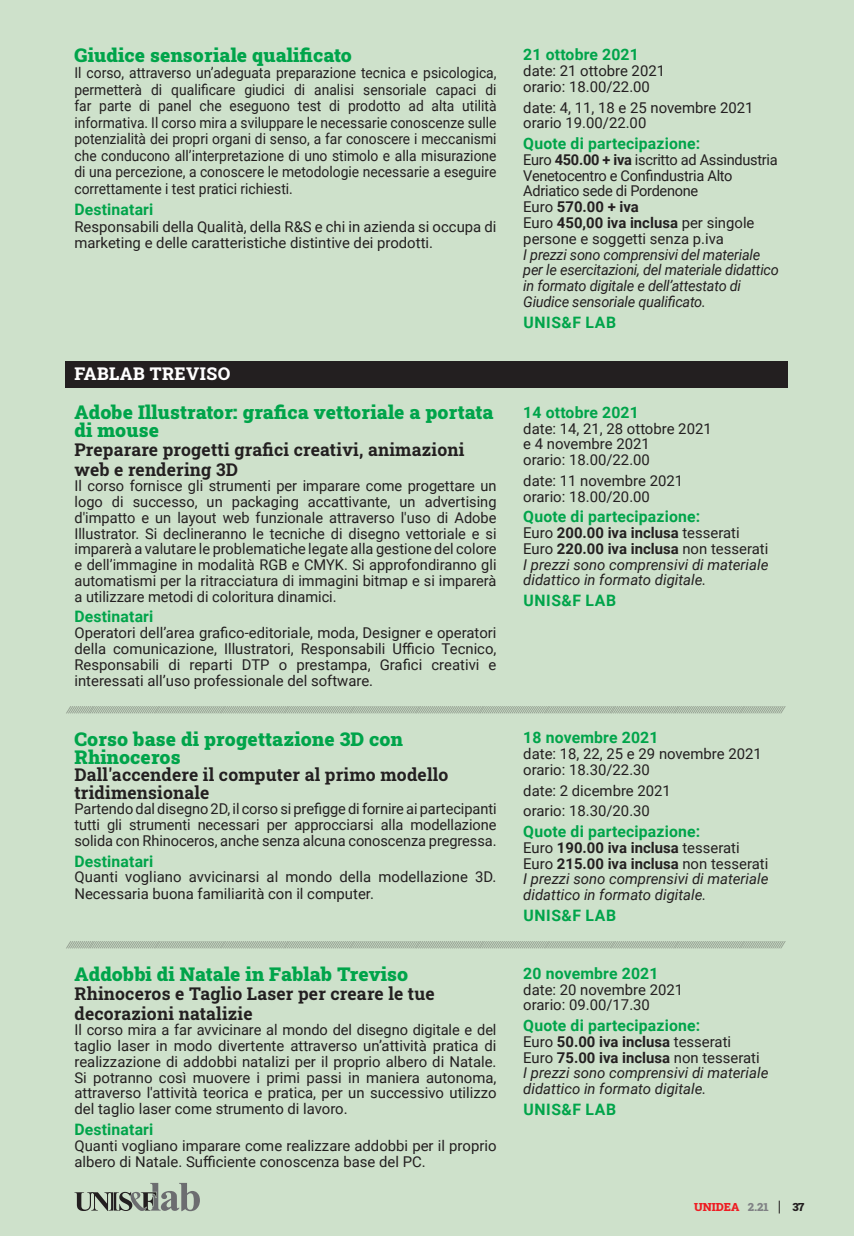
<style>
.page{position:relative;width:854px;height:1236px;background:#fff}
.page>*{position:absolute;margin:0;border:0;box-sizing:border-box;transform-origin:0 0}
.t1{font:900 19.25px/17.5px "Roboto Slab";letter-spacing:.01em;color:#00a44a}
.t2{font:700 17.5px/19.2px "Roboto Slab";letter-spacing:.01em;color:#231f20}
.t3{font:800 17.5px "Roboto Slab";letter-spacing:.025em;color:#fff}
.t4{font:700 15.75px "Roboto";letter-spacing:.01em;color:#00a44a}
.t5{font:14.88px/15.8px "Roboto";color:#231f20}
.t6{font:italic 14.88px/15.8px "Roboto";color:#231f20}
.t7{font:14.88px/16.4px "Roboto";color:#231f20;text-align:justify;scale:.93 1}
.t8{font:14.88px/15.8px "Roboto";letter-spacing:-.02em;color:#231f20}
.t9{font:900 11.38px "Roboto Slab";color:#ee1d23}
.t10{font:900 11.38px "Roboto Slab";color:#231f20}
.t11{font:100 9.62px "Lato";color:#231f20;scale:1.46 1}
.s1{font-weight:700}
.s2{font-style:normal}
.s3{font-weight:700;font-style:normal}
.s4{color:#808285}
</style>
<div class="page">
<div style="left:0;top:0;width:853px;height:1235px;background:#cee1cb"></div>
<svg style="left:778px;top:1200px;width:1px;height:13px"></svg>
<div style="left:66px;top:361px;width:722px;height:26px;background:#231f20"></div>
<svg style="left:74px;top:1182px;width:126px;height:28px"></svg>
<p class="t1" style="left:74px;top:46px;width:279px">Giudice sensoriale qualificato</p>
<p class="t7" style="left:74px;top:64px;width:455px">Il corso, attraverso un’adeguata preparazione tecnica e psicologica, permetterà di qualificare giudici di analisi sensoriale capaci di far parte di panel che eseguono test di prodotto ad alta utilità informativa. Il corso mira a sviluppare le necessarie conoscenze sulle potenzialità dei propri organi di senso, a far conoscere i meccanismi che conducono all’interpretazione di uno stimolo e alla misurazione di una percezione, a conoscere le metodologie necessarie a eseguire correttamente i test pratici richiesti.</p>
<p class="t4" style="left:74px;top:198px;width:80px">Destinatari</p>
<p class="t5" style="left:74px;top:217px;width:423px;line-height:16.4px">Responsabili della Qualità, della R&amp;S e chi in azienda si occupa di marketing e delle caratteristiche distintive dei prodotti.</p>
<p class="t3" style="left:74px;top:362px;width:157px">FABLAB TREVISO</p>
<p class="t1" style="left:74px;top:403px;width:420px">Adobe Illustrator: grafica vettoriale a portata di mouse</p>
<p class="t2" style="left:74px;top:440px;width:391px">Preparare progetti grafici creativi, animazioni web e rendering 3D</p>
<p class="t5" style="left:74px;top:477px;width:423px;text-align:justify">Il corso fornisce gli strumenti per imparare come progettare un logo di successo, un packaging accattivante, un advertising d'impatto e un layout web funzionale attraverso l'uso di Adobe Illustrator. Si declineranno le tecniche di disegno vettoriale e si imparerà a valutare le problematiche legate alla gestione del colore e dell’immagine in modalità RGB e CMYK. Si approfondiranno gli automatismi per la ritracciatura di immagini bitmap e si imparerà a utilizzare metodi di coloritura dinamici.</p>
<p class="t4" style="left:74px;top:605px;width:80px">Destinatari</p>
<p class="t5" style="left:74px;top:624px;width:423px;text-align:justify">Operatori dell’area grafico-editoriale, moda, Designer e operatori della comunicazione, Illustratori, Responsabili Ufficio Tecnico, Responsabili di reparti DTP o prestampa, Grafici creativi e interessati all’uso professionale del software.</p>
<p class="t4" style="left:523px;top:44px;width:117px">21 ottobre 2021</p>
<p class="t5" style="left:523px;top:62px;width:143px">date: 21 ottobre 2021 orario: 18.00/22.00</p>
<p class="t5" style="left:523px;top:99px;width:231px">date: 4, 11, 18 e 25 novembre 2021 orario 19.00/22.00</p>
<p class="t4" style="left:523px;top:132px;width:178px">Quote di partecipazione:</p>
<p class="t8" style="left:523px;top:151px;width:256px">Euro <span class="s1">450.00 + iva</span> iscritto ad Assindustria<br>Venetocentro e Confindustria Alto<br>Adriatico sede di Pordenone<br>Euro <span class="s1">570.00 + iva<br></span>Euro <span class="s1">450,00 iva inclusa</span> per singole persone e soggetti senza p.iva</p>
<p class="t6" style="left:523px;top:246px;width:257px">I prezzi sono comprensivi del materiale per le esercitazioni, del materiale didattico in formato digitale e dell’attestato di Giudice sensoriale qualificato.</p>
<p class="t4" style="left:523px;top:311px;width:94px">UNIS&amp;F LAB</p>
<p class="t4" style="left:523px;top:401px;width:117px">14 ottobre 2021</p>
<p class="t5" style="left:523px;top:420px;width:190px">date: 14, 21, 28 ottobre 2021 e 4 novembre 2021<br>orario: 18.00/22.00</p>
<p class="t5" style="left:523px;top:472px;width:161px">date: 11 novembre 2021 orario: 18.00/20.00</p>
<p class="t4" style="left:523px;top:505px;width:178px">Quote di partecipazione:</p>
<p class="t6" style="left:523px;top:524px;width:246px"><span class="s2">Euro</span> <span class="s3">200.00 iva inclusa</span> <span class="s2">tesserati Euro</span> <span class="s3">220.00 iva inclusa</span> <span class="s2">non tesserati </span>I prezzi sono comprensivi di materiale didattico in formato digitale.</p>
<p class="t4" style="left:523px;top:589px;width:94px">UNIS&amp;F LAB</p>
<p class="t11" style="left:66px;top:702px;width:494px">////////////////////////////////////////////////////////////////////////////////////////////////////////////////////////////////////////////////////////////////////////////////////////////////////////////////////////////////////////////////////////////////////////////////////////////////////////////////////////////////////////////////////////////////////////</p>
<p class="t1" style="left:74px;top:729px;width:330px">Corso base di progettazione 3D con<br>Rhinoceros</p>
<p class="t2" style="left:74px;top:765px;width:375px;line-height:17.5px">Dall'accendere il computer al primo modello tridimensionale</p>
<p class="t5" style="left:74px;top:800px;width:423px;text-align:justify">Partendo dal disegno 2D, il corso si prefigge di fornire ai partecipanti tutti gli strumenti necessari per approcciarsi alla modellazione solida con Rhinoceros, anche senza alcuna conoscenza pregressa.</p>
<p class="t4" style="left:74px;top:849px;width:80px">Destinatari</p>
<p class="t5" style="left:74px;top:868px;width:423px;line-height:16.4px">Quanti vogliano avvicinarsi al mondo della modellazione 3D.<br>Necessaria buona familiarità con il computer.</p>
<p class="t4" style="left:523px;top:726px;width:137px">18 novembre 2021</p>
<p class="t5" style="left:523px;top:745px;width:240px">date: 18, 22, 25 e 29 novembre 2021 orario: 18.30/22.30</p>
<p class="t5" style="left:523px;top:779px;width:149px;line-height:20.7px">date: 2 dicembre 2021 orario: 18.30/20.30</p>
<p class="t4" style="left:523px;top:820px;width:178px">Quote di partecipazione:</p>
<p class="t6" style="left:523px;top:839px;width:246px"><span class="s2">Euro</span> <span class="s3">190.00 iva inclusa</span> <span class="s2">tesserati Euro</span> <span class="s3">215.00 iva inclusa</span> <span class="s2">non tesserati </span>I prezzi sono comprensivi di materiale didattico in formato digitale.</p>
<p class="t4" style="left:523px;top:904px;width:94px">UNIS&amp;F LAB</p>
<p class="t11" style="left:66px;top:937px;width:494px">////////////////////////////////////////////////////////////////////////////////////////////////////////////////////////////////////////////////////////////////////////////////////////////////////////////////////////////////////////////////////////////////////////////////////////////////////////////////////////////////////////////////////////////////////////</p>
<p class="t1" style="left:74px;top:964px;width:335px">Addobbi di Natale in Fablab Treviso</p>
<p class="t2" style="left:74px;top:983px;width:361px">Rhinoceros e Taglio Laser per creare le tue decorazioni natalizie</p>
<p class="t5" style="left:74px;top:1021px;width:423px;text-align:justify">Il corso mira a far avvicinare al mondo del disegno digitale e del taglio laser in modo divertente attraverso un’attività pratica di realizzazione di addobbi natalizi per il proprio albero di Natale.<br>Si potranno così muovere i primi passi in maniera autonoma, attraverso l'attività teorica e pratica, per un successivo utilizzo del taglio laser come strumento di lavoro.</p>
<p class="t4" style="left:74px;top:1118px;width:80px">Destinatari</p>
<p class="t5" style="left:74px;top:1136px;width:423px">Quanti vogliano imparare come realizzare addobbi per il proprio albero di Natale. Sufficiente conoscenza base del PC.</p>
<p class="t4" style="left:523px;top:962px;width:137px">20 novembre 2021</p>
<p class="t5" style="left:523px;top:980px;width:161px">date: 20 novembre 2021 orario: 09.00/17.30</p>
<p class="t4" style="left:523px;top:1014px;width:178px">Quote di partecipazione:</p>
<p class="t6" style="left:523px;top:1032px;width:246px"><span class="s2">Euro</span> <span class="s3">50.00 iva inclusa</span> <span class="s2">tesserati<br>Euro</span> <span class="s3">75.00 iva inclusa</span> <span class="s2">non tesserati<br></span>I prezzi sono comprensivi di materiale didattico in formato digitale.</p>
<p class="t4" style="left:523px;top:1097px;width:94px">UNIS&amp;F LAB</p>
<p class="t9" style="left:693px;top:1198px;width:76px">UNIDEA <span class="s4">2.21</span></p>
<p class="t10" style="left:792px;top:1198px;width:13px">37</p>
</div>
